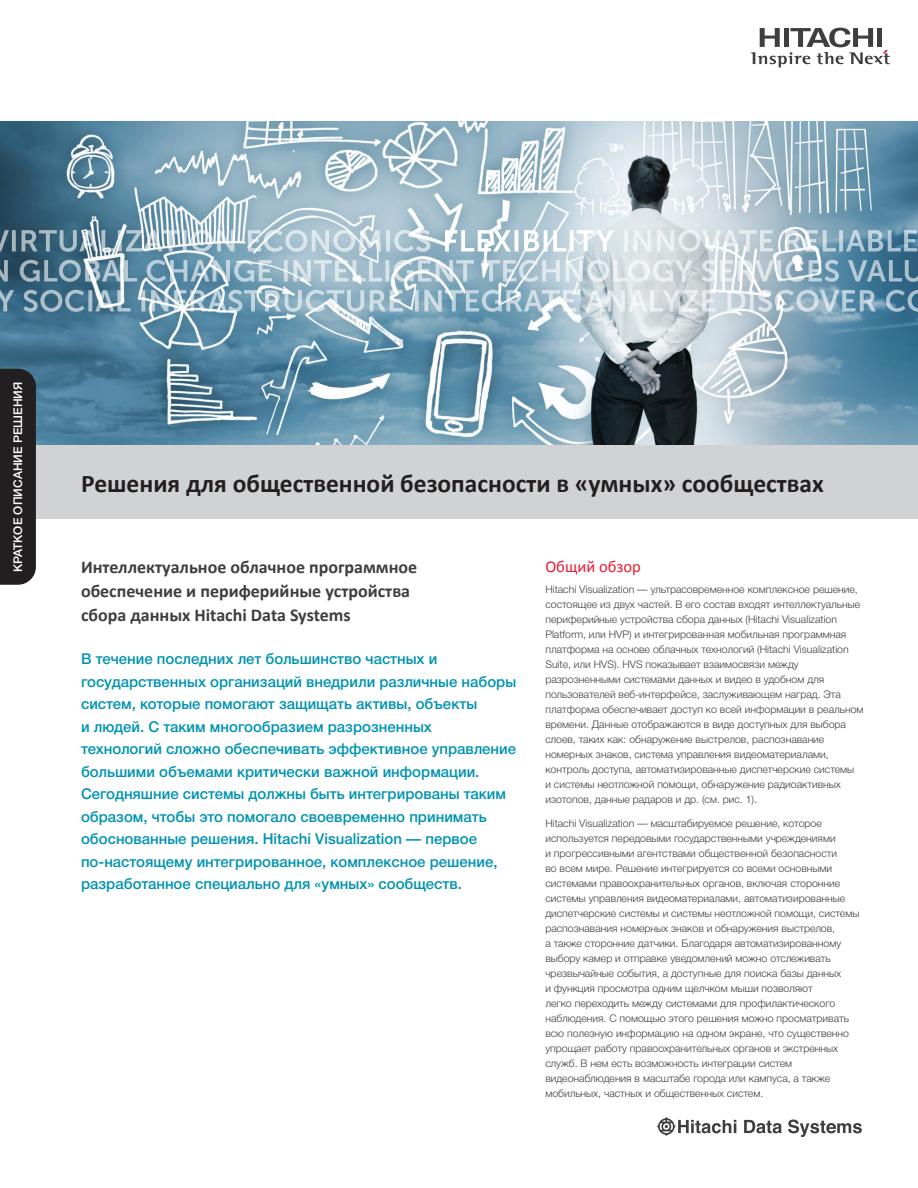
<style>
.page{position:relative;width:918px;height:1188px;background:#fff}
.page>*{position:absolute;margin:0;border:0;box-sizing:border-box;transform-origin:0 0}
.t1{font:700 25.5px "Calibri";color:#231f20}
.Page_1_Subhead{font:700 18px/24px "Calibri";color:#3e3e3f}
.Primary_Subhead{font:16.5px "Calibri";color:#ed1a33}
.Page_1_Lead_Paragrap{font:500 15px/22.5px "Helvetica Neue Cyr";color:#0093b2}
.t2{font:500 12px "Helvetica Neue Cyr";color:#fff}
.Body{font:300 10.5px/15px "Helvetica Neue Cyr";color:#3e3e3f}
</style>
<div class="page">
<svg style="left:656px;top:1117px;width:80px;height:20px"></svg>
<svg style="left:744px;top:1120px;width:38px;height:13px"></svg>
<svg style="left:788px;top:1120px;width:74px;height:17px"></svg>
<svg style="left:751px;top:28px;width:139px;height:40px"></svg>
<img style="left:0;top:122px;width:918px;height:324px">
<div style="left:14px;top:446px;width:904px;height:73px;background:#d1d2d4"></div>
<div style="left:0;top:369px;width:36px;height:216px;background:#231f20"></div>
<svg style="left:0;top:290px;width:918px;height:22px;background:#a2bbc9"></svg>
<svg style="left:0;top:260px;width:918px;height:22px;background:#a4bcc9"></svg>
<svg style="left:0;top:230px;width:918px;height:22px"></svg>
<p class="t2" style="left:11px;top:572px;width:192px;rotate:-90deg">КРАТКОЕ ОПИСАНИЕ РЕШЕНИЯ</p>
<p class="t1" style="left:81px;top:468px;width:744px">Решения для общественной безопасности в «умных» сообществах</p>
<p class="Page_1_Subhead" style="left:81px;top:555px;width:338px">Интеллектуальное облачное программное обеспечение и периферийные устройства сбора данных Hitachi Data Systems</p>
<p class="Page_1_Lead_Paragrap" style="left:81px;top:648px;width:437px">В течение последних лет большинство частных и государственных организаций внедрили различные наборы систем, которые помогают защищать активы, объекты<br>и людей. С таким многообразием разрозненных технологий сложно обеспечивать эффективное управление большими объемами критически важной информации.<br>Сегодняшние системы должны быть интегрированы таким образом, чтобы это помогало своевременно принимать обоснованные решения. Hitachi Visualization — первое по-настоящему интегрированное, комплексное решение, разработанное специально для «умных» сообществ.</p>
<p class="Primary_Subhead" style="left:545px;top:556px;width:97px">Общий обзор</p>
<p class="Body" style="left:545px;top:582px;width:320px">Hitachi Visualization — ультрасовременное комплексное решение, состоящее из двух частей. В его состав входят интеллектуальные периферийные устройства сбора данных (Hitachi Visualization Platform, или HVP) и интегрированная мобильная программная платформа на основе облачных технологий (Hitachi Visualization Suite, или HVS). HVS показывает взаимосвязи между разрозненными системами данных и видео в удобном для пользователей веб-интерфейсе, заслуживающем наград. Эта платформа обеспечивает доступ ко всей информации в реальном времени. Данные отображаются в виде доступных для выбора слоев, таких как: обнаружение выстрелов, распознавание номерных знаков, система управления видеоматериалами, контроль доступа, автоматизированные диспетчерские системы<br>и системы неотложной помощи, обнаружение радиоактивных изотопов, данные радаров и др. (см. рис. 1).</p>
<p class="Body" style="left:545px;top:816px;width:315px">Hitachi Visualization — масштабируемое решение, которое используется передовыми государственными учреждениями<br>и прогрессивными агентствами общественной безопасности<br>во всем мире. Решение интегрируется со всеми основными системами правоохранительных органов, включая сторонние системы управления видеоматериалами, автоматизированные диспетчерские системы и системы неотложной помощи, системы распознавания номерных знаков и обнаружения выстрелов,<br>а также сторонние датчики. Благодаря автоматизированному выбору камер и отправке уведомлений можно отслеживать чрезвычайные события, а доступные для поиска базы данных<br>и функция просмотра одним щелчком мыши позволяют<br>легко переходить между системами для профилактического наблюдения. С помощью этого решения можно просматривать всю полезную информацию на одном экране, что существенно упрощает работу правоохранительных органов и экстренных служб. В нем есть возможность интеграции систем видеонаблюдения в масштабе города или кампуса, а также мобильных, частных и общественных систем.</p>
</div>
